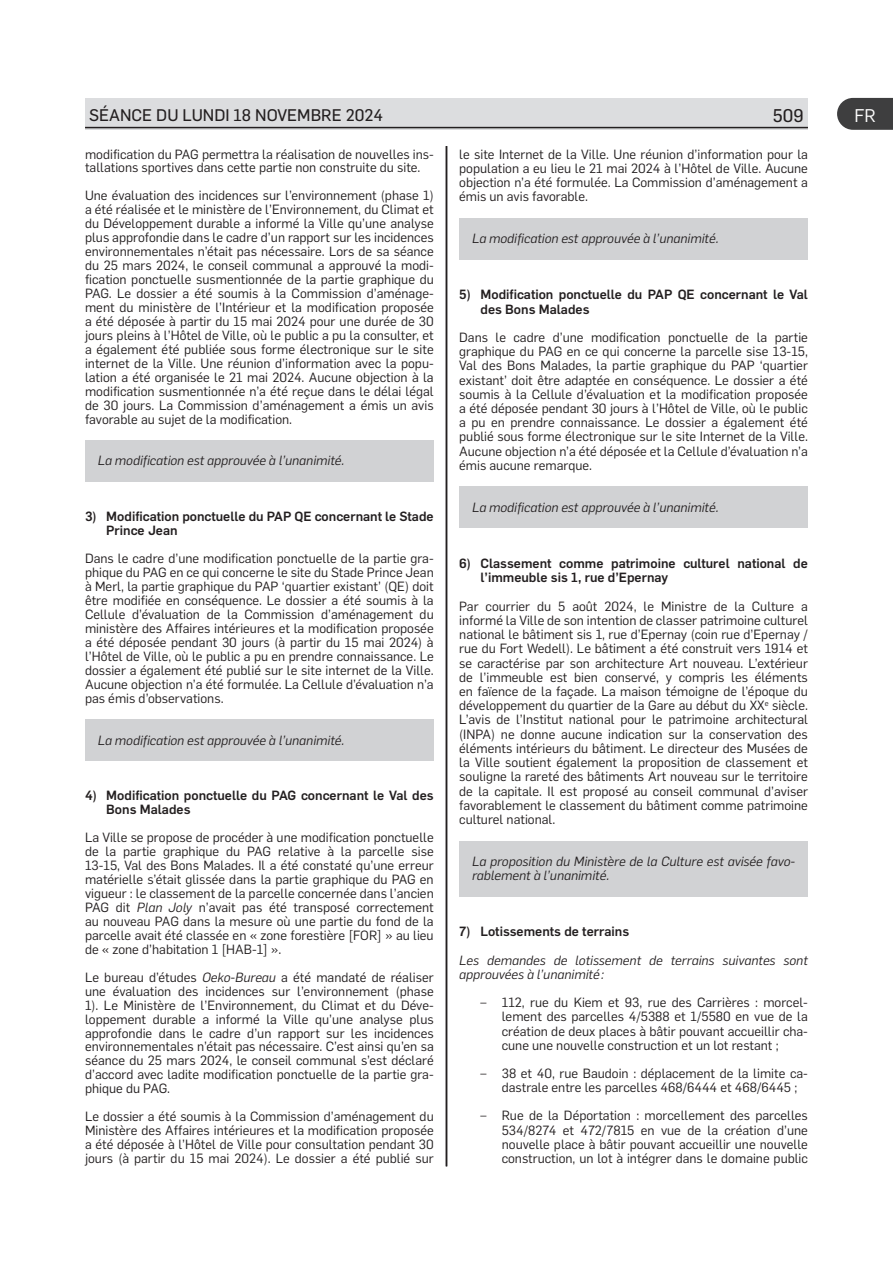
<style>
.page{position:relative;width:893px;height:1263px;background:#fff}
.page>*{position:absolute;margin:0;border:0;box-sizing:border-box;transform-origin:0 0}
.t1{font:18px "Flama Basic";color:#231f20}
.t2{font:18px "Flama";color:#fff}
.t3{font:16.5px "Flama Basic";color:#231f20}
.Text_FR{font:13.2px/14px "Flama";color:#231f20;text-align:justify}
.BULLET_LIST_FR{font:13.2px/14.2px "Flama";color:#231f20;text-align:justify}
.Heading_3_FR{font:500 13.2px/14px "Flama";color:#231f20}
.Emphasis_FR{font:italic 13.2px/14.2px "Flama";color:#231f20}
.Text_FR-2{font:italic 13.2px/14.2px "Flama";color:#231f20}
.s1{font-style:italic}
</style>
<div class="page">
<div style="left:85px;top:98px;width:723px;height:32px;background:#dcdddf"></div>
<svg style="left:837px;top:98px;width:56px;height:32px;background:#4b4b4c"></svg>
<hr style="left:85px;top:127px;width:723px;height:1px;background:#231f20">
<div style="left:85px;top:440px;width:349px;height:41px;background:#d1d2d4"></div>
<div style="left:85px;top:719px;width:349px;height:41px;background:#d1d2d4"></div>
<div style="left:459px;top:218px;width:349px;height:41px;background:#d1d2d4"></div>
<div style="left:459px;top:487px;width:349px;height:41px;background:#d1d2d4"></div>
<div style="left:459px;top:841px;width:349px;height:55px;background:#d1d2d4"></div>
<hr style="left:446px;top:146px;width:1px;height:1020px;background:#231f20">
<p class="t3" style="left:89px;top:104px;width:295px">SÉANCE DU LUNDI 18 NOVEMBRE 2024</p>
<h1 class="t1" style="left:773px;top:103px;width:32px">509</h1>
<h1 class="t2" style="left:854px;top:103px;width:23px">FR</h1>
<p class="Text_FR" style="left:85px;top:146px;width:350px">modification du PAG permettra la réalisation de nouvelles ins&shy;tallations sportives dans cette partie non construite du site.</p>
<p class="Text_FR" style="left:85px;top:188px;width:350px">Une évaluation des incidences sur l’environnement (phase 1) a été réalisée et le ministère de l’Environnement, du Climat et du Développement durable a informé la Ville qu’une analyse plus approfondie dans le cadre d’un rapport sur les incidences environnementales n’était pas nécessaire. Lors de sa séance du 25 mars 2024, le conseil communal a approuvé la modi&shy;fication ponctuelle susmentionnée de la partie graphique du PAG. Le dossier a été soumis à la Commission d’aménage&shy;ment du ministère de l’Intérieur et la modification proposée a été déposée à partir du 15 mai 2024 pour une durée de 30 jours pleins à l’Hôtel de Ville, où le public a pu la consulter, et a également été publiée sous forme électronique sur le site internet de la Ville. Une réunion d’information avec la popu&shy;lation a été organisée le 21 mai 2024. Aucune objection à la modification susmentionnée n’a été reçue dans le délai légal de 30 jours. La Commission d’aménagement a émis un avis favorable au sujet de la modification.</p>
<p class="Emphasis_FR" style="left:98px;top:453px;width:248px">La modification est approuvée à l’unanimité.</p>
<p class="Text_FR" style="left:459px;top:146px;width:350px">le site Internet de la Ville. Une réunion d’information pour la population a eu lieu le 21 mai 2024 à l’Hôtel de Ville. Aucune objection n’a été formulée. La Commission d’aménagement a émis un avis favorable.</p>
<p class="Emphasis_FR" style="left:472px;top:231px;width:248px">La modification est approuvée à l’unanimité.</p>
<h3 class="Heading_3_FR" style="left:480px;top:287px;width:329px;text-indent:-21px">5) Modification ponctuelle du PAP QE concernant le Val des Bons Malades</h3>
<p class="Text_FR" style="left:459px;top:329px;width:350px">Dans le cadre d’une modification ponctuelle de la partie graphique du PAG en ce qui concerne la parcelle sise 13-15, Val des Bons Malades, la partie graphique du PAP ‘quartier existant’ doit être adaptée en conséquence. Le dossier a été soumis à la Cellule d’évaluation et la modification proposée a été déposée pendant 30 jours à l’Hôtel de Ville, où le public a pu en prendre connaissance. Le dossier a également été publié sous forme électronique sur le site Internet de la Ville.<br>Aucune objection n’a été déposée et la Cellule d’évaluation n’a émis aucune remarque.</p>
<p class="Emphasis_FR" style="left:472px;top:499px;width:248px">La modification est approuvée à l’unanimité.</p>
<h3 class="Heading_3_FR" style="left:106px;top:509px;width:329px;text-indent:-21px">3) Modification ponctuelle du PAP QE concernant le Stade<br>Prince Jean</h3>
<p class="Text_FR" style="left:85px;top:551px;width:350px">Dans le cadre d’une modification ponctuelle de la partie gra&shy;phique du PAG en ce qui concerne le site du Stade Prince Jean à Merl, la partie graphique du PAP ‘quartier existant’ (QE) doit être modifiée en conséquence. Le dossier a été soumis à la Cellule d’évaluation de la Commission d’aménagement du ministère des Affaires intérieures et la modification proposée a été déposée pendant 30 jours (à partir du 15 mai 2024) à l’Hôtel de Ville, où le public a pu en prendre connaissance. Le dossier a également été publié sur le site internet de la Ville.<br>Aucune objection n’a été formulée. La Cellule d’évaluation n’a pas émis d’observations.</p>
<p class="Emphasis_FR" style="left:98px;top:732px;width:248px">La modification est approuvée à l’unanimité.</p>
<h3 class="Heading_3_FR" style="left:480px;top:555px;width:329px;text-indent:-21px">6) Classement comme patrimoine culturel national de l’immeuble sis 1, rue d’Epernay</h3>
<p class="Text_FR" style="left:459px;top:598px;width:350px">Par courrier du 5 août 2024, le Ministre de la Culture a informé la Ville de son intention de classer patrimoine culturel national le bâtiment sis 1, rue d’Epernay (coin rue d’Epernay / rue du Fort Wedell). Le bâtiment a été construit vers 1914 et se caractérise par son architecture Art nouveau. L’extérieur de l’immeuble est bien conservé, y compris les éléments en faïence de la façade. La maison témoigne de l’époque du développement du quartier de la Gare au début du XX<sup>e</sup> siècle.<br>L’avis de l’Institut national pour le patrimoine architectural (INPA) ne donne aucune indication sur la conservation des éléments intérieurs du bâtiment. Le directeur des Musées de la Ville soutient également la proposition de classement et souligne la rareté des bâtiments Art nouveau sur le territoire de la capitale. Il est proposé au conseil communal d’aviser favorablement le classement du bâtiment comme patrimoine culturel national.</p>
<p class="Emphasis_FR" style="left:472px;top:853px;width:325px">La proposition du Ministère de la Culture est avisée favo&shy;rablement à l’unanimité.</p>
<h3 class="Heading_3_FR" style="left:106px;top:788px;width:329px;text-indent:-21px">4) Modification ponctuelle du PAG concernant le Val des<br>Bons Malades</h3>
<p class="Text_FR" style="left:85px;top:830px;width:350px">La Ville se propose de procéder à une modification ponctuelle de la partie graphique du PAG relative à la parcelle sise 13-15, Val des Bons Malades. Il a été constaté qu’une erreur matérielle s’était glissée dans la partie graphique du PAG en vigueur : le classement de la parcelle concernée dans l’ancien PAG dit <span class="s1">Plan Joly</span> n’avait pas été transposé correctement au nouveau PAG dans la mesure où une partie du fond de la parcelle avait été classée en « zone forestière [FOR] » au lieu de « zone d’habitation 1 [HAB-1] ».</p>
<p class="Text_FR" style="left:85px;top:969px;width:350px">Le bureau d’études <span class="s1">Oeko-Bureau</span> a été mandaté de réaliser une évaluation des incidences sur l’environnement (phase 1). Le Ministère de l’Environnement, du Climat et du Déve&shy;loppement durable a informé la Ville qu’une analyse plus approfondie dans le cadre d’un rapport sur les incidences environnementales n’était pas nécessaire. C’est ainsi qu’en sa séance du 25 mars 2024, le conseil communal s’est déclaré d’accord avec ladite modification ponctuelle de la partie gra&shy;phique du PAG.</p>
<p class="Text_FR" style="left:85px;top:1109px;width:350px">Le dossier a été soumis à la Commission d’aménagement du Ministère des Affaires intérieures et la modification proposée a été déposée à l’Hôtel de Ville pour consultation pendant 30 jours (à partir du 15 mai 2024). Le dossier a été publié sur</p>
<h3 class="Heading_3_FR" style="left:459px;top:924px;width:171px">7) Lotissements de terrains</h3>
<p class="Text_FR-2" style="left:459px;top:952px;width:350px">Les demandes de lotissement de terrains suivantes sont approuvées à l’unanimité :</p>
<p class="BULLET_LIST_FR" style="left:502px;top:994px;width:308px;text-indent:-21px">– 112, rue du Kiem et 93, rue des Carrières : morcel&shy;lement des parcelles 4/5388 et 1/5580 en vue de la création de deux places à bâtir pouvant accueillir cha&shy;cune une nouvelle construction et un lot restant ;</p>
<p class="BULLET_LIST_FR" style="left:502px;top:1065px;width:308px;text-indent:-21px">– 38 et 40, rue Baudoin : déplacement de la limite ca&shy;dastrale entre les parcelles 468/6444 et 468/6445 ;</p>
<p class="BULLET_LIST_FR" style="left:502px;top:1108px;width:308px;text-indent:-21px">– Rue de la Déportation : morcellement des parcelles 534/8274 et 472/7815 en vue de la création d’une nouvelle place à bâtir pouvant accueillir une nouvelle construction, un lot à intégrer dans le domaine public</p>
</div>
